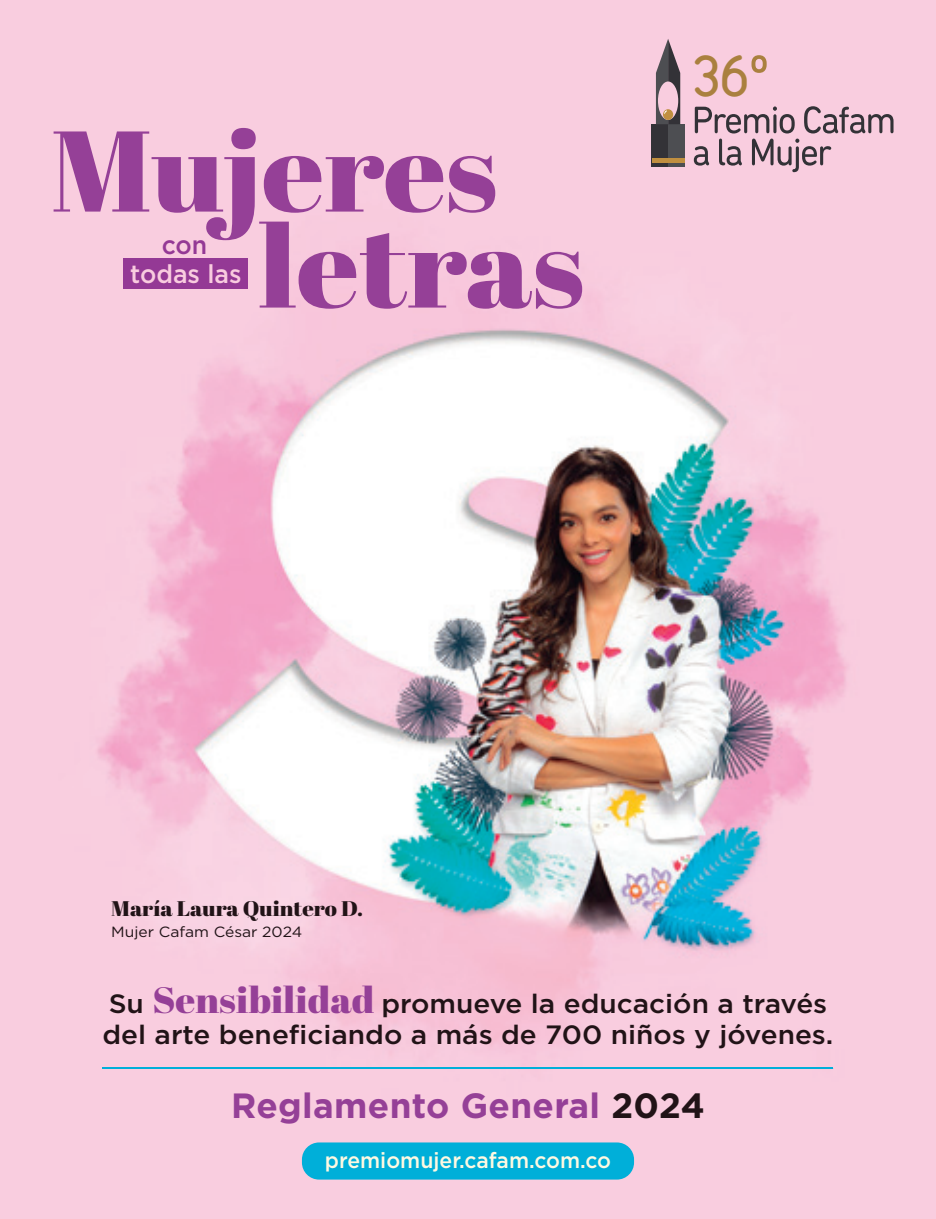
<style>
.page{position:relative;width:936px;height:1219px;background:#fff}
.page>*{position:absolute;margin:0;border:0;box-sizing:border-box;transform-origin:0 0}
.t1{font:114.6px "Abril Fatface";color:#954097;scale:1.06 1}
.t2{font:114.4px "Abril Fatface";letter-spacing:-.005em;color:#954097;scale:1.06 1}
.t3{font:900 49.2px "Variable";color:#aa803f}
.t4{font:700 35px "Gotham Pro";letter-spacing:.01em;color:#954097}
.t5{font:500 26.4px/31.8px "Gotham";color:#211317;scale:1.06 1}
.t6{font:500 25.8px "Gotham";color:#f9ccdf;scale:.96 1}
.t7{font:500 25.8px "Gotham";color:#943995;scale:.96 1}
.t8{font:500 22px "Gotham";color:#fef9e2;scale:.96 1}
.t9{font:21.2px "Abril Fatface";color:#211317;scale:1.06 1}
.t10{font:14.8px "Gotham";color:#211317;scale:1.06 1}
.s1{font-family:"Abril Fatface";font-weight:400;font-size:36.6px;color:#954097}
.s2{color:#211317}
</style>
<div class="page">
<img style="left:0;top:0;width:935px;height:1219px">
<hr style="left:103px;top:1068px;width:730px;height:1px;background:#00afd9">
<div style="left:302px;top:1142px;width:332px;height:37px;background:#00afd9;border-radius:17px"></div>
<div style="left:123px;top:258px;width:124px;height:31px;background:#943995"></div>
<svg style="left:751px;top:55px;width:15px;height:18px"></svg>
<svg style="left:694px;top:106px;width:100px;height:27px"></svg>
<svg style="left:804px;top:106px;width:89px;height:27px"></svg>
<svg style="left:693px;top:146px;width:16px;height:20px"></svg>
<svg style="left:719px;top:139px;width:22px;height:27px"></svg>
<svg style="left:751px;top:139px;width:80px;height:33px"></svg>
<div style="left:668px;top:124px;width:16px;height:43px;background:#4d4e52"></div>
<div style="left:651px;top:124px;width:17px;height:43px;background:#333237"></div>
<hr style="left:651px;top:159px;width:33px;height:4px;background:#c08f40">
<svg style="left:656px;top:39px;width:24px;height:85px"></svg>
<h2 class="t2" style="left:51px;top:91px;width:423px">Mujeres</h2>
<h1 class="t1" style="left:258px;top:186px;width:309px">letras</h1>
<p class="t7" style="left:162px;top:228px;width:49px">con</p>
<p class="t6" style="left:130px;top:257px;width:117px">todas las</p>
<h3 class="t3" style="left:691px;top:43px;width:59px">36</h3>
<p class="t9" style="left:111px;top:893px;width:239px">María Laura Quintero D.</p>
<p class="t10" style="left:111px;top:923px;width:182px">Mujer Cafam César 2024</p>
<p class="t5" style="left:102px;top:987px;width:691px">Su <span class="s1">Sensibilidad</span> promueve la educación a través del arte beneficiando a más de 700 niños y jóvenes.</p>
<h3 class="t4" style="left:231px;top:1085px;width:475px">Reglamento General <span class="s2">2024</span></h3>
<p class="t8" style="left:325px;top:1145px;width:299px">premiomujer.cafam.com.co</p>
</div>
